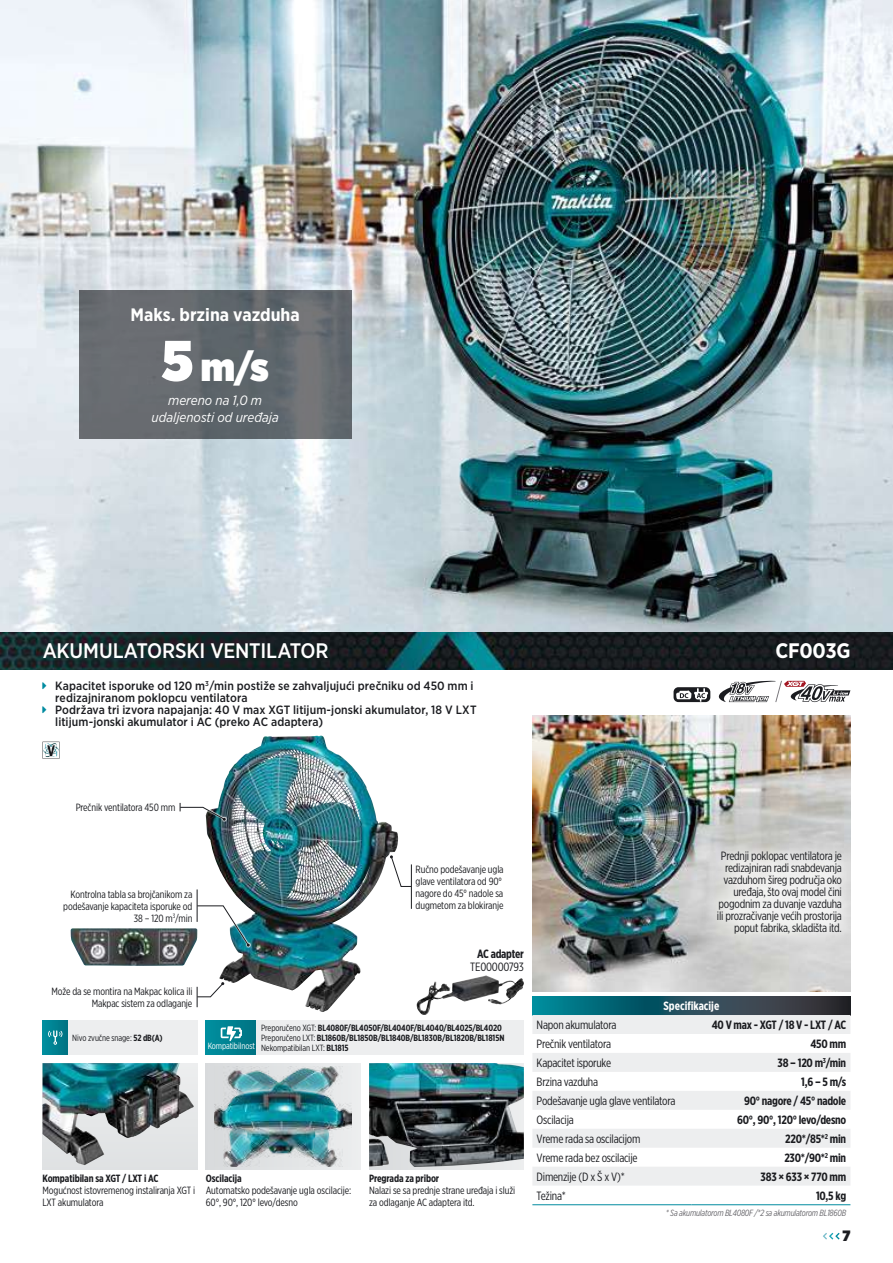
<style>
.page{position:relative;width:893px;height:1263px;background:#fff}
.page>*{position:absolute;margin:0;border:0;box-sizing:border-box;transform-origin:0 0}
.t1{font:900 39px "Gotham Narrow";color:#fff}
.t2{font:500 21px "Gotham Narrow";letter-spacing:-.01em;color:#fff}
.t3{font:700 21px "Gotham Narrow";letter-spacing:-.015em;color:#fff}
.t4{font:700 18px "Gotham Narrow";color:#fff}
.t5{font:900 15px "Gotham Narrow";color:#1b1c20}
.t6{font:italic 13.5px/16.2px "Gotham Narrow";color:#fff;text-align:center}
.t7{font:12px/12px "Gotham X Narrow";letter-spacing:-.02em;color:#1b1c20;text-align:right}
.t8{font:500 12px/12px "Gotham Narrow";letter-spacing:.005em;color:#1b1c20}
.t9{font:700 12px "Gotham X Narrow";letter-spacing:-.02em;color:#1b1c20}
.t10{font:700 12px "Gotham X Narrow";color:#fff}
.t11{font:10.5px/12px "Gotham X Narrow";letter-spacing:-.01em;color:#1b1c20}
.t12{font:700 10.5px "Gotham X Narrow";letter-spacing:-.01em;color:#1b1c20}
.t13{font:700 9px/9.8px "Gotham X Narrow";letter-spacing:-.01em;color:#1b1c20}
.t14{font:italic 9px "Gotham X Narrow";letter-spacing:-.02em;color:#68676c}
.t15{font:9px "Gotham X Narrow";letter-spacing:-.01em;color:#1b1c20}
.t16{font:9px "Gotham X Narrow";letter-spacing:-.01em;color:#fff}
.s1{font-size:57px}
.s2{font-weight:700}
.s3{font-weight:400}
</style>
<div class="page">
<img style="left:0;top:631px;width:893px;height:39px">
<img style="left:0;top:0;width:893px;height:631px">
<img style="left:206px;top:736px;width:154px;height:276px">
<svg style="left:79px;top:290px;width:272px;height:148px;background:#656a6f"></svg>
<div style="left:206px;top:1063px;width:155px;height:106px;background:#e2e4e5"></div>
<img style="left:215px;top:1066px;width:137px;height:100px">
<img style="left:369px;top:1063px;width:155px;height:104px">
<img style="left:43px;top:1063px;width:154px;height:106px">
<img style="left:43px;top:1063px;width:106px;height:102px">
<svg style="left:43px;top:742px;width:17px;height:17px"></svg>
<div style="left:43px;top:1020px;width:25px;height:34px;background:linear-gradient(to bottom,#008090,#008090)"></div>
<div style="left:68px;top:1020px;width:129px;height:34px;background:#edeeef"></div>
<svg style="left:48px;top:1030px;width:15px;height:15px"></svg>
<svg style="left:532px;top:996px;width:318px;height:19px;background:#1e5360"></svg>
<svg style="left:532px;top:1015px;width:318px;height:170px;fill:#edeeef"></svg>
<hr style="left:532px;top:1204px;width:159px;height:1px;background:#008ba0">
<hr style="left:691px;top:1204px;width:159px;height:1px;background:#008ba0">
<svg style="left:196px;top:905px;width:55px;height:42px"></svg>
<svg style="left:197px;top:905px;width:53px;height:41px"></svg>
<svg style="left:196px;top:981px;width:29px;height:17px"></svg>
<svg style="left:390px;top:855px;width:21px;height:32px"></svg>
<svg style="left:179px;top:806px;width:48px;height:16px"></svg>
<svg style="left:180px;top:803px;width:46px;height:18px"></svg>
<hr style="left:197px;top:889px;width:1px;height:33px;background:#1b1c20">
<svg style="left:197px;top:982px;width:27px;height:25px"></svg>
<hr style="left:411px;top:864px;width:1px;height:45px;background:#1b1c20">
<div style="left:206px;top:1020px;width:51px;height:34px;background:linear-gradient(to right,#0291a0,#007282)"></div>
<div style="left:257px;top:1020px;width:267px;height:34px;background:#edeeef"></div>
<svg style="left:221px;top:1026px;width:21px;height:15px"></svg>
<svg style="left:674px;top:687px;width:36px;height:15px"></svg>
<svg style="left:719px;top:680px;width:131px;height:22px"></svg>
<img style="left:71px;top:928px;width:126px;height:38px">
<img style="left:532px;top:715px;width:318px;height:276px">
<div style="left:697px;top:831px;width:165px;height:122px;background:#fff;opacity:.75"></div>
<img style="left:434px;top:975px;width:52px;height:23px">
<svg style="left:823px;top:1233px;width:16px;height:6px"></svg>
<h3 class="t4" style="left:131px;top:303px;width:171px">Maks. brzina vazduha</h3>
<h1 class="t1" style="left:162px;top:341px;width:109px"><span class="s1">5</span> m/s</h1>
<p class="t6" style="left:152px;top:392px;width:129px">mereno na 1,0 m udaljenosti od uređaja</p>
<h2 class="t2" style="left:43px;top:637px;width:288px">AKUMULATORSKI VENTILATOR</h2>
<h2 class="t3" style="left:775px;top:637px;width:76px">CF003G</h2>
<p class="t8" style="left:55px;top:680px;width:423px">Kapacitet isporuke od 120 m<sup>3</sup>/min postiže se zahvaljujući prečniku od 450 mm i redizajniranom poklopcu ventilatora<br>Podržava tri izvora napajanja: 40 V max XGT litijum-jonski akumulator, 18 V LXT litijum-jonski akumulator i AC (preko AC adaptera)</p>
<p class="t11" style="left:76px;top:801px;width:101px">Prečnik ventilatora 450 mm</p>
<p class="t11" style="left:63px;top:888px;width:131px;text-align:right">Kontrolna tabla sa brojčanikom za podešavanje kapaciteta isporuke od<br>38 – 120 m<sup>3</sup>/min</p>
<p class="t11" style="left:51px;top:985px;width:142px;text-align:right">Može da se montira na Makpac kolica ili<br>Makpac sistem za odlaganje</p>
<p class="t15" style="left:72px;top:1033px;width:92px">Nivo zvučne snage: <span class="s2">52 dB(A)</span></p>
<p class="t11" style="left:416px;top:863px;width:90px">Ručno podešavanje ugla glave ventilatora od 90° nagore do 45° nadole sa dugmetom za blokiranje</p>
<p class="t9" style="left:477px;top:946px;width:48px">AC adapter</p>
<p class="t7" style="left:470px;top:961px;width:55px">TE00000793</p>
<p class="t13" style="left:261px;top:1023px;width:245px"><span class="s3">Preporučeno XGT:</span> BL4080F/BL4050F/BL4040F/BL4040/BL4025/BL4020<br><span class="s3">Preporučeno LXT:</span> BL1860B/BL1850B/BL1840B/BL1830B/BL1820B/BL1815N<br><span class="s3">Nekompatibilan LXT:</span> BL1815</p>
<p class="t16" style="left:208px;top:1040px;width:49px">Kompatibilnost</p>
<p class="t12" style="left:43px;top:1172px;width:118px">Kompatibilan sa XGT / LXT i AC</p>
<p class="t11" style="left:43px;top:1184px;width:154px">Mogućnost istovremenog instaliranja XGT i<br>LXT akumulatora</p>
<p class="t12" style="left:206px;top:1172px;width:37px">Oscilacija</p>
<p class="t11" style="left:206px;top:1184px;width:147px">Automatsko podešavanje ugla oscilacije:<br>60°, 90°, 120° levo/desno</p>
<p class="t12" style="left:369px;top:1172px;width:72px">Pregrada za pribor</p>
<p class="t11" style="left:369px;top:1184px;width:148px">Nalazi se sa prednje strane uređaja i služi za odlaganje AC adaptera itd.</p>
<p class="t7" style="left:717px;top:849px;width:127px">Prednji poklopac ventilatora je redizajniran radi snabdevanja vazduhom šireg područja oko uređaja, što ovaj model čini pogodnim za duvanje vazduha ili prozračivanje većih prostorija poput fabrika, skladišta itd.</p>
<p class="t10" style="left:663px;top:999px;width:57px">Specifikacije</p>
<p class="t7" style="left:537px;top:1019px;width:81px">Napon akumulatora</p>
<p class="t9" style="left:712px;top:1018px;width:136px">40 V max - XGT / 18 V - LXT / AC</p>
<p class="t7" style="left:537px;top:1038px;width:76px">Prečnik ventilatora</p>
<p class="t9" style="left:810px;top:1037px;width:37px">450 mm</p>
<p class="t7" style="left:537px;top:1057px;width:76px">Kapacitet isporuke</p>
<p class="t9" style="left:778px;top:1055px;width:70px">38 – 120 m<sup>3</sup>/min</p>
<p class="t7" style="left:537px;top:1076px;width:63px">Brzina vazduha</p>
<p class="t9" style="left:801px;top:1074px;width:47px">1,6 – 5 m/s</p>
<p class="t7" style="left:537px;top:1095px;width:140px">Podešavanje ugla glave ventilatora</p>
<p class="t9" style="left:744px;top:1093px;width:104px">90° nagore / 45° nadole</p>
<p class="t7" style="left:537px;top:1114px;width:39px">Oscilacija</p>
<p class="t9" style="left:737px;top:1112px;width:111px">60°, 90°, 120° levo/desno</p>
<p class="t7" style="left:537px;top:1133px;width:105px">Vreme rada sa oscilacijom</p>
<p class="t9" style="left:785px;top:1131px;width:63px">220*/85*<sup>2</sup> min</p>
<p class="t7" style="left:537px;top:1151px;width:103px">Vreme rada bez oscilacije</p>
<p class="t9" style="left:784px;top:1150px;width:63px">230*/90*<sup>2</sup> min</p>
<p class="t7" style="left:537px;top:1170px;width:90px">Dimenzije (D x Š x V)*</p>
<p class="t9" style="left:761px;top:1169px;width:87px">383 × 633 × 770 mm</p>
<p class="t7" style="left:537px;top:1189px;width:31px">Težina*</p>
<p class="t9" style="left:816px;top:1188px;width:32px">10,5 kg</p>
<p class="t14" style="left:666px;top:1208px;width:182px">* Sa akumulatorom BL4080F /*2 sa akumulatorom BL1860B</p>
<h3 class="t5" style="left:842px;top:1225px;width:9px">7</h3>
</div>
